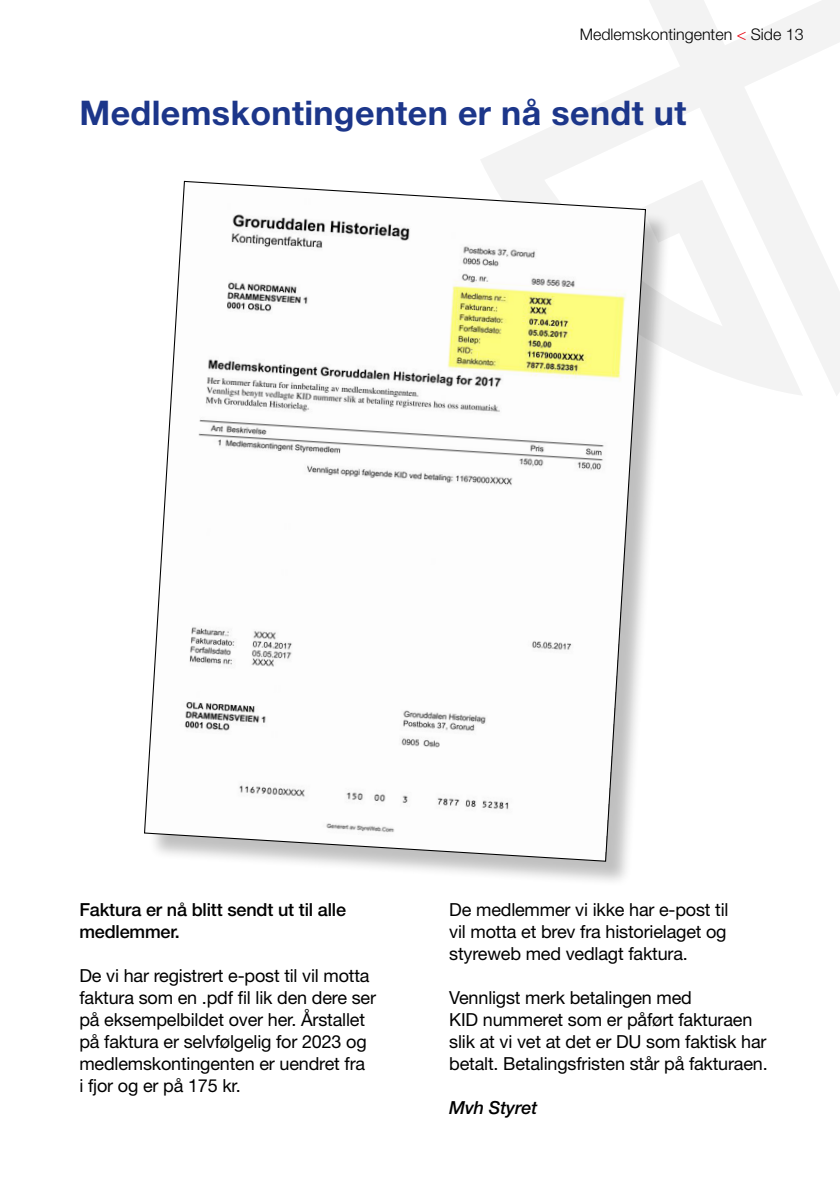
<style>
.page{position:relative;width:840px;height:1191px;background:#fff}
.page>*{position:absolute;margin:0;border:0;box-sizing:border-box;transform-origin:0 0}
.t1{font:700 34px "Helvetica Neue LT Std";letter-spacing:.01em;color:#1c368a}
.t2{font:18px/22px "Helvetica Neue LT Std";letter-spacing:-.01em;color:#000}
.t3{font:500 18px "Helvetica Neue LT Std";letter-spacing:-.01em;color:#000}
.t4{font:italic 500 18px "Helvetica Neue LT Std";letter-spacing:-.01em;color:#000}
.t5{font:300 16px "Helvetica Neue LT Std";color:#000}
.s1{color:#e7000e}
</style>
<div class="page">
<svg style="left:481px;top:0;width:358px;height:396px;fill:#f3f3f3"></svg>
<svg style="left:481px;top:0;width:104px;height:113px"></svg>
<div style="left:148px;top:185px;width:523px;height:702px;background:#000;opacity:.25"></div>
<svg style="left:144px;top:180px;width:502px;height:682px"></svg>
<p class="t5" style="left:579px;top:24px;width:225px">Medlemskontingenten <span class="s1">&lt;</span> Side 13</p>
<p class="t1" style="left:79px;top:91px;width:608px">Medlemskontingenten er nå sendt ut</p>
<p class="t3" style="left:79px;top:899px;width:268px">Faktura er nå blitt sendt ut til alle</p>
<p class="t3" style="left:79px;top:921px;width:102px">medlemmer.</p>
<p class="t2" style="left:79px;top:964px;width:291px">De vi har registrert e-post til vil motta</p>
<p class="t2" style="left:79px;top:986px;width:298px">faktura som en .pdf fil lik den dere ser</p>
<p class="t2" style="left:79px;top:1008px;width:287px">på eksempelbildet over her. Årstallet</p>
<p class="t2" style="left:79px;top:1030px;width:289px">på faktura er selvfølgelig for 2023 og</p>
<p class="t2" style="left:79px;top:1052px;width:287px">medlemskontingenten er uendret fra</p>
<p class="t2" style="left:79px;top:1074px;width:163px">i fjor og er på 175 kr.</p>
<p class="t2" style="left:449px;top:898px;width:280px">De medlemmer vi ikke har e-post til</p>
<p class="t2" style="left:449px;top:920px;width:279px">vil motta et brev fra historielaget og</p>
<p class="t2" style="left:449px;top:942px;width:240px">styreweb med vedlagt faktura.</p>
<p class="t2" style="left:449px;top:986px;width:244px">Vennligst merk betalingen med</p>
<p class="t2" style="left:449px;top:1008px;width:320px">KID nummeret som er påført fakturaen slik at vi vet at det er DU som faktisk har betalt. Betalingsfristen står på fakturaen.</p>
<p class="t4" style="left:449px;top:1097px;width:90px">Mvh Styret</p>
</div>
